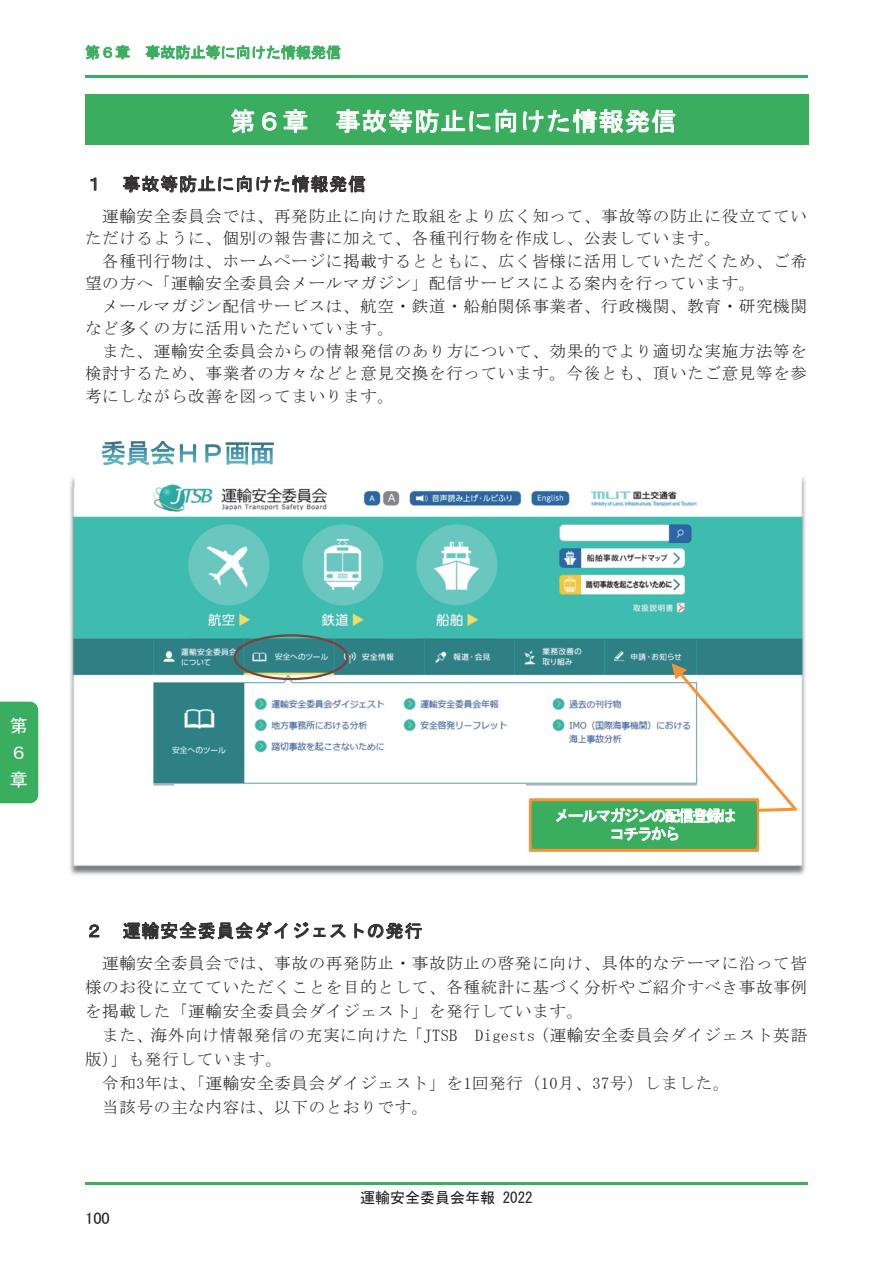
<style>
.page{position:relative;width:893px;height:1263px;background:#fff}
.page>*{position:absolute;margin:0;border:0;box-sizing:border-box;transform-origin:0 0}
.t1{font:25.5px "MS Gothic";letter-spacing:.035em;color:#fff}
.t2{font:18px "MS Gothic";letter-spacing:.045em;color:#312f30}
.t3{font:18px/27px "MS Gothic";color:#fff}
.t4{font:16.5px/22.5px "MS Mincho";letter-spacing:.045em;color:#231f20}
.t5{font:16.5px "MS P Gothic";color:#231f20}
.t6{font:15.75px/18px "MS Gothic";letter-spacing:-.125em;color:#fff;text-align:center}
.t7{font:15px "MS Gothic";color:#3aae5e}
.t8{font:15px "MS Gothic";color:#231f20}
</style>
<div class="page">
<hr style="left:85px;top:75px;width:723px;height:3px;background:#3aae5e">
<hr style="left:85px;top:1182px;width:723px;height:2px;background:#3aae5e">
<img style="left:70px;top:477px;width:736px;height:398px">
<div style="left:86px;top:94px;width:723px;height:51px;background:#3aae5e"></div>
<img style="left:70px;top:444px;width:254px;height:42px">
<img style="left:102px;top:441px;width:73px;height:24px">
<img style="left:180px;top:442px;width:94px;height:23px">
<div style="left:234px;top:634px;width:114px;height:46px;border:2px solid #7e403b;border-radius:50%"></div>
<div style="left:530px;top:800px;width:228px;height:50px;background:#3aae5e"></div>
<div style="left:529px;top:798px;width:230px;height:54px;border:3px solid #f69238"></div>
<svg style="left:671px;top:663px;width:126px;height:149px"></svg>
<img style="left:531px;top:805px;width:225px;height:40px">
<div style="left:174px;top:785px;width:351px;height:73px;background:#fff"></div>
<div style="left:0;top:702px;width:38px;height:101px;background:#3aae5f"></div>
<p class="t7" style="left:85px;top:45px;width:258px">第６章 事故防止等に向けた情報発信</p>
<h1 class="t1" style="left:230px;top:108px;width:448px">第６章 事故等防止に向けた情報発信</h1>
<p class="t2" style="left:85px;top:175px;width:282px">１ 事故等防止に向けた情報発信</p>
<p class="t4" style="left:85px;top:204px;width:723px;text-indent:17px">運輸安全委員会では、再発防止に向けた取組をより広く知って、事故等の防止に役立てていただけるように、個別の報告書に加えて、各種刊行物を作成し、公表しています。</p>
<p class="t4" style="left:85px;top:249px;width:723px;text-indent:17px">各種刊行物は、ホームページに掲載するとともに、広く皆様に活用していただくため、ご希望の方へ「運輸安全委員会メールマガジン」配信サービスによる案内を行っています。</p>
<p class="t4" style="left:85px;top:294px;width:723px;text-indent:17px">メールマガジン配信サービスは、航空・鉄道・船舶関係事業者、行政機関、教育・研究機関など多くの方に活用いただいています。</p>
<p class="t4" style="left:85px;top:339px;width:723px;text-align:justify;text-indent:17px">また、運輸安全委員会からの情報発信のあり方について、効果的でより適切な実施方法等を検討するため、事業者の方々などと意見交換を行っています。今後とも、頂いたご意見等を参考にしながら改善を図ってまいります。</p>
<p class="t3" style="left:10px;top:712px;width:19px">第<br>６章</p>
<p class="t6" style="left:554px;top:807px;width:183px">メールマガジンの配信登録はコチラから</p>
<p class="t2" style="left:85px;top:922px;width:339px">２ 運輸安全委員会ダイジェストの発行</p>
<p class="t4" style="left:85px;top:951px;width:723px;line-height:24px;text-align:justify;text-indent:17px">運輸安全委員会では、事故の再発防止・事故防止の啓発に向け、具体的なテーマに沿って皆様のお役に立てていただくことを目的として、各種統計に基づく分析やご紹介すべき事故事例を掲載した「運輸安全委員会ダイジェスト」を発行しています。</p>
<p class="t4" style="left:102px;top:1024px;width:706px">また、海外向け情報発信の充実に向けた「JTSB Digests（運輸安全委員会ダイジェスト英語</p>
<p class="t4" style="left:85px;top:1048px;width:199px">版）」も発行しています。</p>
<p class="t4" style="left:102px;top:1072px;width:629px">令和3年は、「運輸安全委員会ダイジェスト」を1回発行（10月、37号）しました。</p>
<p class="t4" style="left:102px;top:1096px;width:328px">当該号の主な内容は、以下のとおりです。</p>
<p class="t5" style="left:85px;top:1210px;width:26px">100</p>
<p class="t8" style="left:360px;top:1190px;width:174px">運輸安全委員会年報 2022</p>
</div>
